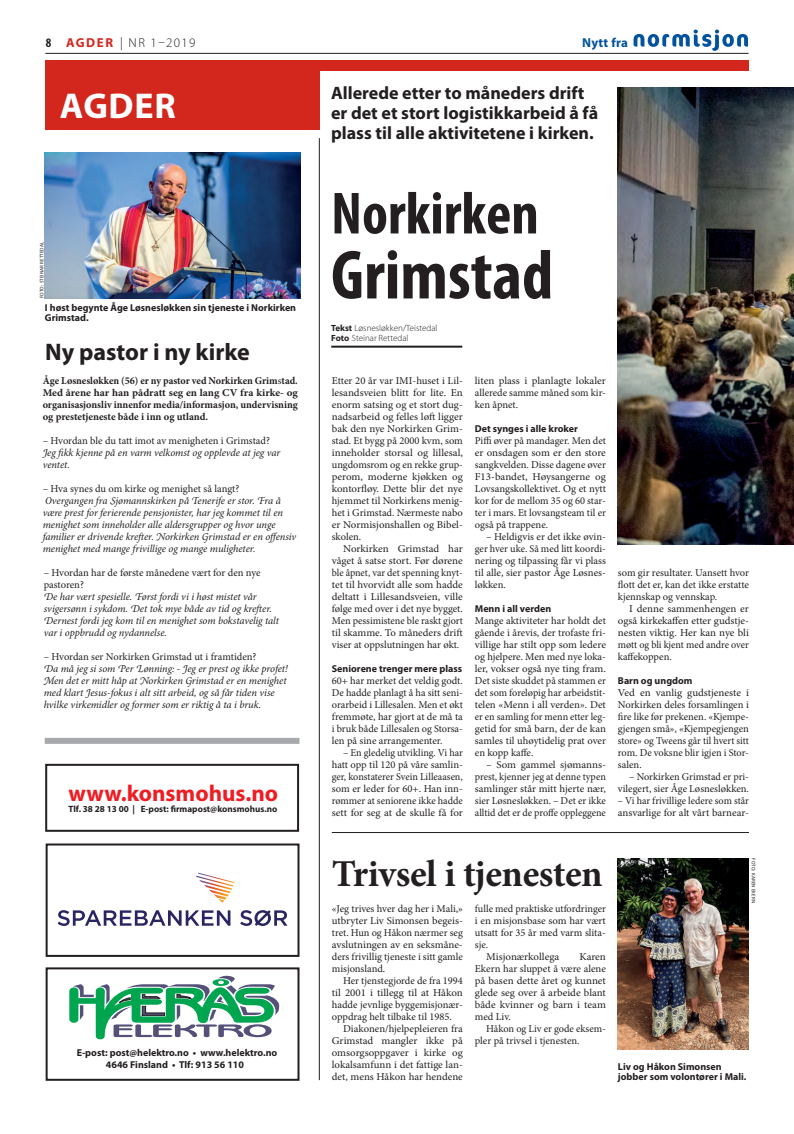
<style>
.page{position:relative;width:794px;height:1134px;background:#fff}
.page>*{position:absolute;margin:0;border:0;box-sizing:border-box;transform-origin:0 0}
.t1{font:700 condensed 70px "Myriad Pro";color:#231f20}
.t2{font:700 condensed 60px "Myriad Pro";color:#231f20}
.t3{font:700 38px "Minion Pro";letter-spacing:-.015em;color:#231f20}
.t4{font:700 36px "Myriad Pro";letter-spacing:.02em;color:#fff}
.t5{font:700 24px "Myriad Pro";color:#231f20}
.t6{font:700 23px "Myriad Pro";color:#ee1d23}
.t7{font:700 18px/20px "Myriad Pro";color:#231f20}
.t8{font:300 13px "Myriad Pro";letter-spacing:.1em;color:#231f20}
.t9{font:700 13px "Myriad Pro";letter-spacing:.02em;color:#0153a0}
.t10{font:10.5px/12px "Minion Pro";color:#231f20;text-align:justify}
.t11{font:10.5px/12px "Minion Pro";color:#231f20;text-align:justify;scale:1.04 1}
.t12{font:italic 10.5px/12px "Minion Pro";letter-spacing:-.005em;color:#231f20}
.t13{font:10.5px/12px "Minion Pro";color:#231f20;text-align:justify;scale:.96 1}
.t14{font:700 10.5px/12px "Minion Pro";color:#231f20;text-align:justify;scale:.96 1}
.t15{font:700 10px/10px "Myriad Pro";color:#231f20}
.t16{font:700 9.1px "Myriad Pro";color:#231f20}
.t17{font:300 9px/10px "Myriad Pro";color:#231f20}
.t18{font:5px "Myriad Pro";letter-spacing:.02em;color:#231f20}
.s1{font-weight:700;font-stretch:condensed}
.s2{font-weight:700;color:#d3271e}
.s3{font-weight:400}
.s4{font-weight:700}
</style>
<div class="page">
<div style="left:319px;top:60px;width:429px;height:11px;background:#d3271e"></div>
<hr style="left:332px;top:832px;width:417px;height:1px;background:#231f20">
<img style="left:618px;top:858px;width:131px;height:191px">
<div style="left:45px;top:60px;width:275px;height:69px;background:#d3271e"></div>
<img style="left:617px;top:87px;width:177px;height:457px">
<img style="left:45px;top:152px;width:255px;height:146px">
<div style="left:45px;top:738px;width:254px;height:6px;background:#a8a9ad"></div>
<svg style="left:69px;top:976px;width:210px;height:63px"></svg>
<div style="left:46px;top:967px;width:253px;height:114px;border:2px solid #231f20"></div>
<svg style="left:58px;top:910px;width:172px;height:16px"></svg>
<svg style="left:240px;top:910px;width:47px;height:16px"></svg>
<svg style="left:196px;top:873px;width:38px;height:30px"></svg>
<div style="left:46px;top:843px;width:253px;height:114px;border:2px solid #231f20"></div>
<div style="left:45px;top:764px;width:254px;height:68px;border:2px solid #231f20"></div>
<hr style="left:45px;top:53px;width:703px;height:1px;background:#231f20">
<svg style="left:633px;top:30px;width:115px;height:21px"></svg>
<hr style="left:319px;top:138px;width:1px;height:942px;background:#231f20">
<hr style="left:331px;top:346px;width:131px;height:2px;background:#231f20">
<p class="t8" style="left:46px;top:35px;width:151px"><span class="s1">8</span> <span class="s2">AGDER</span> | NR 1–2019</p>
<h3 class="t4" style="left:60px;top:82px;width:117px">AGDER</h3>
<p class="t18" style="left:39px;top:298px;width:58px;rotate:-90deg">FOTO: STEINAR RETTEDAL</p>
<p class="t15" style="left:45px;top:303px;width:253px">I høst begynte Åge Løsnesløkken sin tjeneste i Norkirken<br>Grimstad.</p>
<h3 class="t5" style="left:45px;top:336px;width:206px">Ny pastor i ny kirke</h3>
<p class="t14" style="left:43px;top:375px;width:267px">Åge Løsnesløkken (56) er ny pastor ved Norkirken Grim<span class="s3">s</span>tad.<br>Med årene har han pådratt seg en lang CV fra kirke- og organisasjonsliv innenfor media/informasjon, undervisning og prestetjeneste både i inn og utland.</p>
<p class="t10" style="left:43px;top:435px;width:229px">– Hvordan ble du tatt imot av menigheten i Grimstad?</p>
<p class="t12" style="left:43px;top:447px;width:239px">Jeg fikk kjenne på en varm velkomst og opplevde at jeg var ventet.</p>
<p class="t10" style="left:43px;top:483px;width:198px">– Hva synes du om kirke og menighet så langt?</p>
<p class="t12" style="left:43px;top:495px;width:255px">Overgangen fra Sjømannskirken på Tenerife er stor. Fra å være prest for ferierende pensjonister, har jeg kommet til en menighet som inneholder alle aldersgrupper og hvor unge familier er drivende krefter. Norkirken Grimstad er en offensiv menighet med mange frivillige og mange muligheter.</p>
<p class="t10" style="left:44px;top:567px;width:218px">– Hvordan har de første månedene vært for den nye pastoren?</p>
<p class="t12" style="left:44px;top:591px;width:237px">De har vært spesielle. Først fordi vi i høst mistet vår svigersønn i sykdom. Det tok mye både av tid og krefter.<br>Dernest fordi jeg kom til en menighet som bokstavelig talt var i oppbrudd og nydannelse.</p>
<p class="t10" style="left:44px;top:651px;width:214px">– Hvordan ser Norkirken Grimstad ut i framtiden?</p>
<p class="t12" style="left:44px;top:663px;width:246px">Da må jeg si som Per Lønning: - Jeg er prest og ikke profet!<br>Men det er mitt håp at Norkirken Grimstad er en menighet med klart Jesus-fokus i alt sitt arbeid, og så får tiden vise hvilke virkemidler og former som er riktig å ta i bruk.</p>
<h3 class="t6" style="left:69px;top:778px;width:211px">www.konsmohus.no</h3>
<p class="t16" style="left:69px;top:803px;width:210px">Tlf. 38 28 13 00 | E-post: firmapost@konsmohus.no</p>
<p class="t15" style="left:77px;top:1046px;width:202px;line-height:12px;text-align:center">E-post: post@helektro.no • www.helektro.no<br>4646 Finsland • Tlf: 913 56 110</p>
<p class="t9" style="left:582px;top:34px;width:47px">Nytt fra</p>
<h3 class="t7" style="left:331px;top:83px;width:269px">Allerede etter to måneders drift er det et stort logistikkarbeid å få plass til alle aktivitetene i kirken.</h3>
<h2 class="t2" style="left:331px;top:176px;width:209px">Norkirken</h2>
<h1 class="t1" style="left:331px;top:231px;width:224px">Grimstad</h1>
<p class="t17" style="left:331px;top:323px;width:108px"><span class="s4">Tekst</span> Løsnesløkken/Teistedal<br><span class="s4">Foto</span> Steinar Rettedal</p>
<p class="t10" style="left:332px;top:375px;width:133px">Etter 20 år var IMI-huset i Lil&shy;lesandsveien blitt for lite. En enorm satsing og et stort dug&shy;nadsarbeid og felles løft ligger bak den nye Norkirken Grim&shy;stad. Et bygg på 2000 kvm, som inneholder storsal og lillesal, ungdomsrom og en rekke grup&shy;perom, moderne kjøkken og kontorfløy. Dette blir det nye hjemmet til Norkirkens menig&shy;het i Grimstad. Nærmeste nabo er Normisjonshallen og Bibel&shy;skolen.</p>
<p class="t11" style="left:332px;top:543px;width:127px;text-indent:11px">Norkirken Grimstad har våget å satse stort. Før dørene ble åpnet, var det spenning knyt&shy;tet til hvorvidt alle som hadde deltatt i Lillesandsveien, ville følge med over i det nye bygget.<br>Men pessimistene ble raskt gjort til skamme. To måneders drift viser at oppslutningen har økt.</p>
<p class="t15" style="left:332px;top:663px;width:132px">Seniorene trenger mere plass</p>
<p class="t10" style="left:332px;top:675px;width:133px">60+ har merket det veldig godt.<br>De hadde planlagt å ha sitt seni&shy;orarbeid i Lillesalen. Men et økt fremmøte, har gjort at de må ta i bruk både Lillesalen og Storsa&shy;len på sine arrangementer.</p>
<p class="t13" style="left:332px;top:747px;width:138px;text-indent:11px">– En gledelig utvikling. Vi har hatt opp til 120 på våre samlin&shy;ger, konstaterer Svein Lilleaasen, som er leder for 60+. Han inn&shy;rømmer at seniorene ikke hadde sett for seg at de skulle få for</p>
<p class="t11" style="left:475px;top:375px;width:127px">liten plass i planlagte lokaler allerede samme måned som kir&shy;ken åpnet.</p>
<p class="t15" style="left:475px;top:423px;width:105px">Det synges i alle kroker</p>
<p class="t10" style="left:475px;top:435px;width:133px">Piffi øver på mandager. Men det er onsdagen som er den store sangkvelden. Disse dagene øver F13-bandet, Høysangerne og Lovsangskollektivet. Og et nytt kor for de mellom 35 og 60 star&shy;ter i mars. Et lovsangsteam til er også på trappene.</p>
<p class="t10" style="left:475px;top:531px;width:133px;text-indent:11px">– Heldigvis er det ikke øvin&shy;ger hver uke. Så med litt koordi&shy;nering og tilpassing får vi plass til alle, sier pastor Åge Løsnes&shy;løkken.</p>
<p class="t15" style="left:475px;top:603px;width:78px">Menn i all verden</p>
<p class="t10" style="left:475px;top:615px;width:133px">Mange aktiviteter har holdt det gående i årevis, der trofaste fri&shy;villige har stilt opp som ledere og hjelpere. Men med nye loka&shy;ler, vokser også nye ting fram.<br>Det siste skuddet på stammen er det som foreløpig har arbeidstit&shy;telen «Menn i all verden». Det er en samling for menn etter leg&shy;getid for små barn, der de kan samles til uhøytidelig prat over en kopp kaffe.</p>
<p class="t11" style="left:475px;top:759px;width:127px;text-indent:11px">– Som gammel sjømanns&shy;prest, kjenner jeg at denne typen samlinger står mitt hjerte nær, sier Løsnesløkken. – Det er ikke alltid det er de proffe oppleggene</p>
<p class="t10" style="left:618px;top:567px;width:133px">som gir resultater. Uansett hvor flott det er, kan det ikke erstatte kjennskap og vennskap.</p>
<p class="t11" style="left:618px;top:603px;width:127px;text-indent:11px">I denne sammenhengen er også kirkekaffen etter gudstje&shy;nesten viktig. Her kan nye bli møtt og bli kjent med andre over kaffekoppen.</p>
<p class="t15" style="left:618px;top:675px;width:76px">Barn og ungdom</p>
<p class="t11" style="left:618px;top:687px;width:127px">Ved en vanlig gudstjeneste i Norkirken deles forsamlingen i fire like før prekenen. «Kjempe&shy;gjengen små», «Kjempegjengen store» og Tweens går til hvert sitt rom. De voksne blir igjen i Stor&shy;salen.</p>
<p class="t10" style="left:618px;top:771px;width:132px;text-align:right">– Norkirken Grimstad er pri&shy;vilegert, sier Åge Løsnesløkken.</p>
<p class="t13" style="left:618px;top:795px;width:138px">– Vi har frivillige ledere som står ansvarlige for alt vårt barnear-</p>
<h3 class="t3" style="left:332px;top:847px;width:272px">Trivsel i tjenesten</h3>
<p class="t10" style="left:332px;top:903px;width:133px">«Jeg trives hver dag her i Mali,» utbryter Liv Simonsen begeis&shy;tret. Hun og Håkon nærmer seg avslutningen av en seksmåne&shy;ders frivillig tjeneste i sitt gamle misjonsland.</p>
<p class="t10" style="left:332px;top:975px;width:132px;text-indent:11px">Her tjenstegjorde de fra 1994 til 2001 i tillegg til at Håkon hadde jevnlige byggemisjonær&shy;oppdrag helt tilbake til 1985.</p>
<p class="t10" style="left:332px;top:1023px;width:133px;text-indent:11px">Diakonen/hjelpepleieren fra Grimstad mangler ikke på omsorgsoppgaver i kirke og lokalsamfunn i det fattige lan&shy;det, mens Håkon har hendene</p>
<p class="t10" style="left:475px;top:903px;width:133px">fulle med praktiske utfordringer</p>
<p class="t10" style="left:475px;top:915px;width:132px">i en misjonsbase som har vært</p>
<p class="t10" style="left:475px;top:927px;width:132px">utsatt for 35 år med varm slita-</p>
<p class="t10" style="left:475px;top:939px;width:15px">sje.</p>
<p class="t11" style="left:486px;top:951px;width:72px">Misjonærkollega</p>
<p class="t11" style="left:475px;top:951px;width:127px;text-indent:105px">Karen Ekern har sluppet å være alene på basen dette året og kunnet glede seg over å arbeide blant både kvinner og barn i team med Liv.</p>
<p class="t10" style="left:475px;top:1023px;width:132px;text-indent:11px">Håkon og Liv er gode eksem&shy;pler på trivsel i tjenesten.</p>
<p class="t18" style="left:756px;top:858px;width:46px;rotate:90deg">FOTO: KAREN EKERN</p>
<p class="t15" style="left:618px;top:1061px;width:130px">Liv og Håkon Simonsen jobber som volontører i Mali.</p>
</div>
